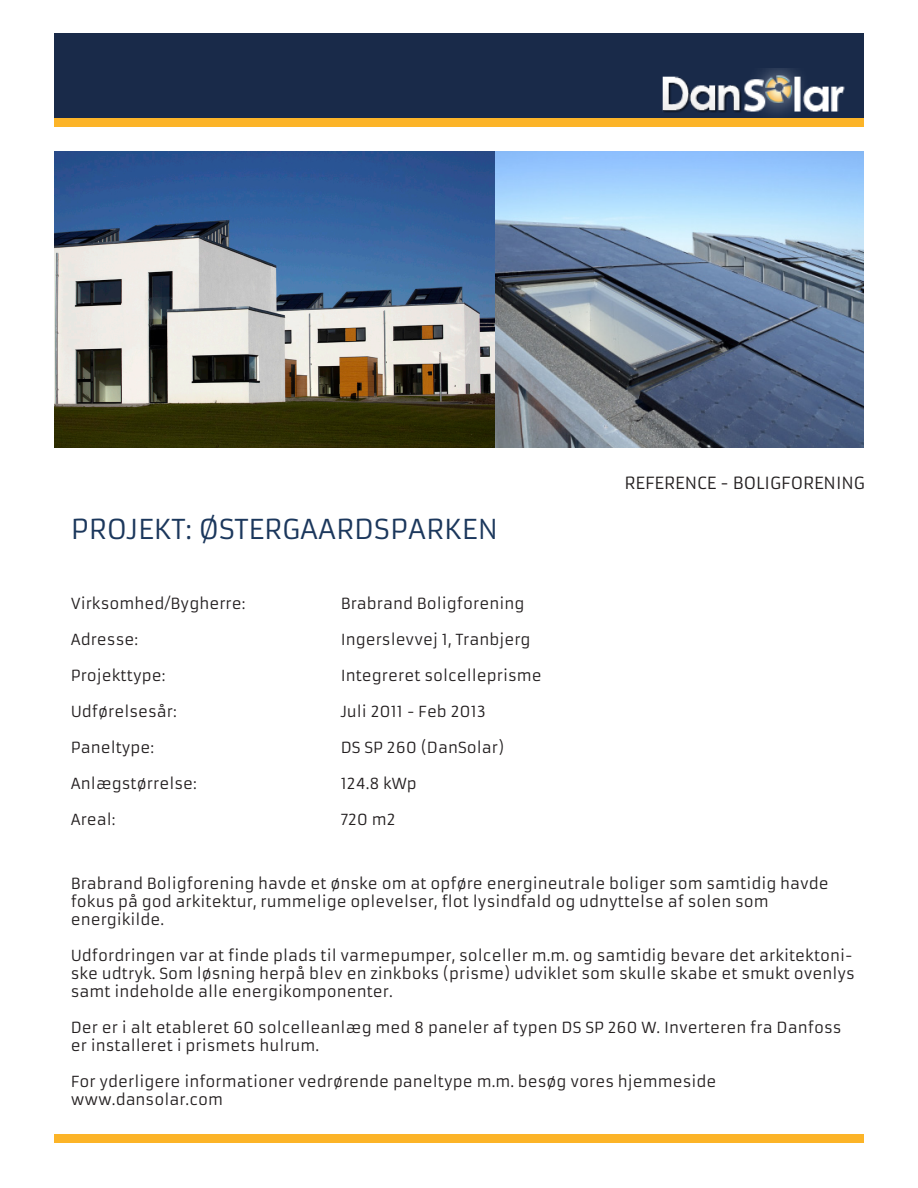
<style>
.page{position:relative;width:918px;height:1188px;background:#fff}
.page>*{position:absolute;margin:0;border:0;box-sizing:border-box;transform-origin:0 0}
.t1{font:27px "Armata";color:#1b375c}
.t2{font:16.5px "Armata";color:#231f20}
.t3{font:15px/18px "Armata";color:#231f20}
</style>
<div class="page">
<img style="left:54px;top:152px;width:810px;height:295px">
<div style="left:54px;top:34px;width:810px;height:84px;background:#192a49"></div>
<div style="left:54px;top:118px;width:810px;height:8px;background:#fcb428"></div>
<img style="left:662px;top:68px;width:183px;height:46px">
<div style="left:54px;top:1134px;width:810px;height:8px;background:#fcb428"></div>
<p class="t1" style="left:71px;top:513px;width:429px">PROJEKT: ØSTERGAARDSPARKEN</p>
<p class="t3" style="left:71px;top:594px;width:176px">Virksomhed/Bygherre:</p>
<p class="t3" style="left:341px;top:594px;width:185px">Brabrand Boligforening</p>
<p class="t3" style="left:71px;top:630px;width:69px">Adresse:</p>
<p class="t3" style="left:341px;top:630px;width:191px">Ingerslevvej 1, Tranbjerg</p>
<p class="t3" style="left:71px;top:666px;width:96px">Projekttype:</p>
<p class="t3" style="left:341px;top:666px;width:203px">Integreret solcelleprisme</p>
<p class="t3" style="left:71px;top:702px;width:108px">Udførelsesår:</p>
<p class="t3" style="left:341px;top:702px;width:147px">Juli 2011 - Feb 2013</p>
<p class="t3" style="left:71px;top:738px;width:85px">Paneltype:</p>
<p class="t3" style="left:341px;top:738px;width:165px">DS SP 260 (DanSolar)</p>
<p class="t3" style="left:71px;top:774px;width:128px">Anlægstørrelse:</p>
<p class="t3" style="left:341px;top:774px;width:78px">124.8 kWp</p>
<p class="t3" style="left:71px;top:810px;width:46px">Areal:</p>
<p class="t3" style="left:341px;top:810px;width:57px">720 m2</p>
<p class="t2" style="left:624px;top:472px;width:242px">REFERENCE - BOLIGFORENING</p>
<p class="t3" style="left:71px;top:874px;width:760px">Brabrand Boligforening havde et ønske om at opføre energineutrale boliger som samtidig havde fokus på god arkitektur, rummelige oplevelser, flot lysindfald og udnyttelse af solen som energikilde.</p>
<p class="t3" style="left:71px;top:946px;width:786px">Udfordringen var at finde plads til varmepumper, solceller m.m. og samtidig bevare det arkitektoni&shy;ske udtryk. Som løsning herpå blev en zinkboks (prisme) udviklet som skulle skabe et smukt ovenlys samt indeholde alle energikomponenter.</p>
<p class="t3" style="left:71px;top:1018px;width:772px">Der er i alt etableret 60 solcelleanlæg med 8 paneler af typen DS SP 260 W. Inverteren fra Danfoss er installeret i prismets hulrum.</p>
<p class="t3" style="left:71px;top:1072px;width:647px">For yderligere informationer vedrørende paneltype m.m. besøg vores hjemmeside</p>
<p class="t3" style="left:71px;top:1090px;width:154px">www.dansolar.com</p>
</div>
